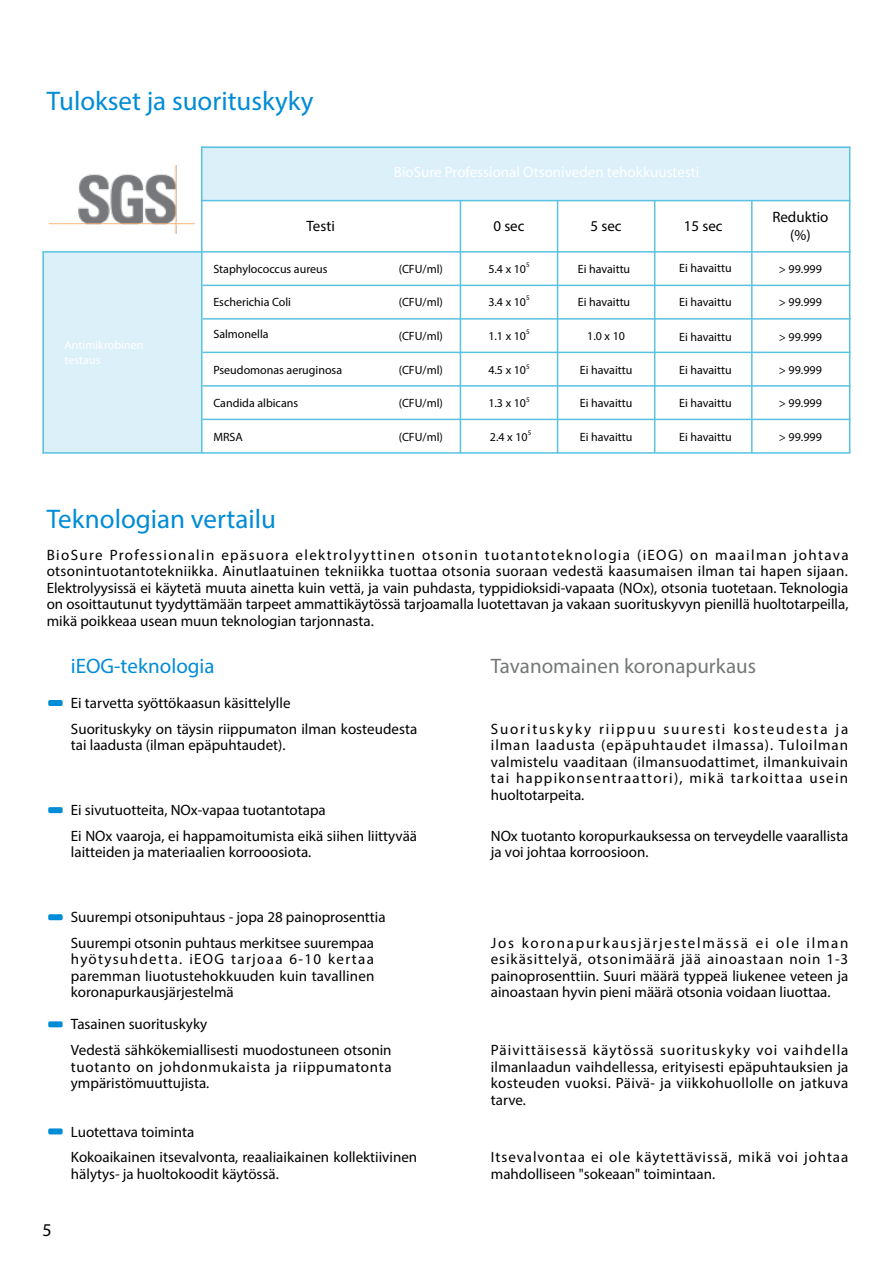
<style>
.page{position:relative;width:893px;height:1263px;background:#fff}
.page>*{position:absolute;margin:0;border:0;box-sizing:border-box;transform-origin:0 0}
.t1{font:27px "Myriad Pro";color:#008cd6}
.t2{font:21px "Myriad Pro";color:#757878}
.t3{font:21px "Myriad Pro";color:#008cd6}
.t4{font:18px "Myriad Pro";color:#000}
.t5{font:15px/16.5px "Myriad Pro";color:#000}
.t6{font:15px/16.5px "Myriad Pro";letter-spacing:.055em;color:#000}
.t7{font:15px/16.5px "Myriad Pro";letter-spacing:.045em;color:#000}
.t8{font:15px "Myriad Pro";color:#fff}
.t9{font:12px "Myriad Pro";color:#000}
.t10{font:12px/14.4px "Myriad Pro";color:#fff}
.t11{font:7.05px "Myriad Pro";color:#000}
</style>
<div class="page">
<svg style="left:48px;top:700px;width:15px;height:6px"></svg>
<svg style="left:48px;top:807px;width:15px;height:6px"></svg>
<svg style="left:48px;top:914px;width:15px;height:6px"></svg>
<svg style="left:48px;top:1021px;width:15px;height:6px"></svg>
<svg style="left:48px;top:1128px;width:15px;height:6px"></svg>
<div style="left:43px;top:252px;width:159px;height:200px;background:#dcf0fa"></div>
<div style="left:202px;top:147px;width:647px;height:54px;background:#dcf0fa"></div>
<hr style="left:43px;top:251px;width:807px;height:2px;background:#5ac2e1">
<hr style="left:201px;top:200px;width:649px;height:1px;background:#5ac2e1">
<hr style="left:201px;top:147px;width:649px;height:1px;background:#5ac2e1">
<hr style="left:203px;top:285px;width:647px;height:1px;background:#5ac2e1">
<hr style="left:203px;top:318px;width:647px;height:2px;background:#5ac2e1">
<hr style="left:203px;top:352px;width:647px;height:1px;background:#5ac2e1">
<hr style="left:203px;top:385px;width:647px;height:2px;background:#5ac2e1">
<hr style="left:203px;top:419px;width:647px;height:1px;background:#5ac2e1">
<hr style="left:43px;top:452px;width:807px;height:2px;background:#5ac2e1">
<hr style="left:201px;top:147px;width:1px;height:307px;background:#5ac2e1">
<hr style="left:43px;top:251px;width:1px;height:203px;background:#5ac2e1">
<hr style="left:460px;top:201px;width:1px;height:253px;background:#5ac2e1">
<hr style="left:557px;top:201px;width:1px;height:253px;background:#5ac2e1">
<hr style="left:654px;top:201px;width:1px;height:251px;background:#5ac2e1">
<hr style="left:751px;top:201px;width:2px;height:253px;background:#5ac2e1">
<hr style="left:849px;top:147px;width:1px;height:306px;background:#5ac2e1">
<img style="left:50px;top:166px;width:145px;height:68px">
<h1 class="t1" style="left:47px;top:84px;width:268px">Tulokset ja suorituskyky</h1>
<p class="t5" style="left:307px;top:218px;width:30px">Testi</p>
<p class="t8" style="left:394px;top:163px;width:307px">BioSure Professional Otsoniveden tehokkuustesti</p>
<p class="t5" style="left:493px;top:218px;width:33px">0 sec</p>
<p class="t5" style="left:591px;top:218px;width:33px">5 sec</p>
<p class="t5" style="left:684px;top:218px;width:40px">15 sec</p>
<p class="t5" style="left:772px;top:208px;width:58px;line-height:18px;text-align:center">Reduktio (%)</p>
<p class="t10" style="left:65px;top:338px;width:80px">Antimikrobinen testaus</p>
<p class="t9" style="left:213px;top:261px;width:116px">Staphylococcus aureus</p>
<p class="t9" style="left:488px;top:261px;width:39px">5.4 x 10</p>
<p class="t11" style="left:526px;top:260px;width:5px">5</p>
<p class="t9" style="left:679px;top:260px;width:54px">Ei havaittu</p>
<p class="t9" style="left:779px;top:261px;width:44px">&gt; 99.999</p>
<p class="t9" style="left:488px;top:295px;width:39px">3.4 x 10</p>
<p class="t9" style="left:679px;top:295px;width:54px">Ei havaittu</p>
<p class="t9" style="left:779px;top:295px;width:44px">&gt; 99.999</p>
<p class="t9" style="left:399px;top:261px;width:46px">(CFU/ml)</p>
<p class="t9" style="left:399px;top:295px;width:46px">(CFU/ml)</p>
<p class="t9" style="left:399px;top:328px;width:46px">(CFU/ml)</p>
<p class="t9" style="left:399px;top:363px;width:46px">(CFU/ml)</p>
<p class="t9" style="left:399px;top:396px;width:46px">(CFU/ml)</p>
<p class="t9" style="left:399px;top:429px;width:46px">(CFU/ml)</p>
<p class="t9" style="left:578px;top:261px;width:54px">Ei havaittu</p>
<p class="t9" style="left:578px;top:295px;width:54px">Ei havaittu</p>
<p class="t11" style="left:526px;top:294px;width:5px">5</p>
<p class="t9" style="left:213px;top:295px;width:79px">Escherichia Coli</p>
<p class="t9" style="left:213px;top:327px;width:57px">Salmonella</p>
<p class="t9" style="left:213px;top:362px;width:130px">Pseudomonas aeruginosa</p>
<p class="t9" style="left:213px;top:396px;width:86px">Candida albicans</p>
<p class="t9" style="left:213px;top:429px;width:31px">MRSA</p>
<p class="t9" style="left:488px;top:328px;width:39px">1.1 x 10</p>
<p class="t11" style="left:526px;top:327px;width:5px">5</p>
<p class="t9" style="left:587px;top:328px;width:39px">1.0 x 10</p>
<p class="t9" style="left:679px;top:330px;width:54px">Ei havaittu</p>
<p class="t9" style="left:779px;top:330px;width:44px">&gt; 99.999</p>
<p class="t9" style="left:488px;top:363px;width:39px">4.5 x 10</p>
<p class="t11" style="left:526px;top:362px;width:5px">5</p>
<p class="t9" style="left:580px;top:362px;width:54px">Ei havaittu</p>
<p class="t9" style="left:679px;top:362px;width:54px">Ei havaittu</p>
<p class="t9" style="left:779px;top:362px;width:44px">&gt; 99.999</p>
<p class="t9" style="left:488px;top:396px;width:39px">1.3 x 10</p>
<p class="t11" style="left:526px;top:395px;width:5px">5</p>
<p class="t9" style="left:580px;top:396px;width:54px">Ei havaittu</p>
<p class="t9" style="left:679px;top:396px;width:54px">Ei havaittu</p>
<p class="t9" style="left:779px;top:396px;width:44px">&gt; 99.999</p>
<p class="t9" style="left:490px;top:429px;width:39px">2.4 x 10</p>
<p class="t11" style="left:528px;top:428px;width:5px">5</p>
<p class="t9" style="left:580px;top:429px;width:54px">Ei havaittu</p>
<p class="t9" style="left:679px;top:429px;width:54px">Ei havaittu</p>
<p class="t9" style="left:779px;top:429px;width:44px">&gt; 99.999</p>
<h1 class="t1" style="left:47px;top:502px;width:231px">Teknologian vertailu</h1>
<p class="t5" style="left:47px;top:546px;width:803px;text-align:justify">BioSure Professionalin epäsuora elektrolyyttinen otsonin tuotantoteknologia (iEOG) on maailman johtava otsonintuotantotekniikka. Ainutlaatuinen tekniikka tuottaa otsonia suoraan vedestä kaasumaisen ilman tai hapen sijaan.<br>Elektrolyysissä ei käytetä muuta ainetta kuin vettä, ja vain puhdasta, typpidioksidi-vapaata (NOx), otsonia tuotetaan. Teknologia on osoittautunut tyydyttämään tarpeet ammattikäytössä tarjoamalla luotettavan ja vakaan suorituskyvyn pienillä huoltotarpeilla, mikä poikkeaa usean muun teknologian tarjonnasta.</p>
<h2 class="t3" style="left:71px;top:653px;width:145px">iEOG-teknologia</h2>
<p class="t5" style="left:71px;top:690px;width:348px;line-height:25.7px">Ei tarvetta syöttökaasun käsittelylle<br>Suorituskyky on täysin riippumaton ilman kosteudesta</p>
<p class="t5" style="left:71px;top:737px;width:216px">tai laadusta (ilman epäpuhtaudet).</p>
<h2 class="t2" style="left:491px;top:653px;width:267px">Tavanomainen koronapurkaus</h2>
<p class="t5" style="left:491px;top:720px;width:359px;text-align:justify">Suorituskyky riippuu suuresti kosteudesta ja ilman laadusta (epäpuhtaudet ilmassa). Tuloilman valmistelu vaaditaan (ilmansuodattimet, ilmankuivain tai happikonsentraattori), mikä tarkoittaa usein huoltotarpeita.</p>
<p class="t5" style="left:71px;top:797px;width:348px;line-height:25.7px">Ei sivutuotteita, NOx-vapaa tuotantotapa<br>Ei NOx vaaroja, ei happamoitumista eikä siihen liittyvää</p>
<p class="t5" style="left:71px;top:844px;width:242px">laitteiden ja materiaalien korrooosiota.</p>
<p class="t4" style="left:43px;top:1218px;width:11px">5</p>
<p class="t5" style="left:71px;top:904px;width:316px;line-height:25.7px">Suurempi otsonipuhtaus - jopa 28 painoprosenttia<br>Suurempi otsonin puhtaus merkitsee suurempaa</p>
<p class="t5" style="left:71px;top:951px;width:305px;text-align:justify">hyötysuhdetta. iEOG tarjoaa 6-10 kertaa paremman liuotustehokkuuden kuin tavallinen koronapurkausjärjestelmä</p>
<p class="t5" style="left:71px;top:1011px;width:322px;line-height:25.7px">Tasainen suorituskyky<br>Vedestä sähkökemiallisesti muodostuneen otsonin</p>
<p class="t7" style="left:71px;top:1058px;width:322px">tuotanto on johdonmukaista ja riippumatonta ympäristömuuttujista.</p>
<p class="t5" style="left:71px;top:1118px;width:348px;line-height:25.7px">Luotettava toiminta<br>Kokoaikainen itsevalvonta, reaaliaikainen kollektiivinen</p>
<p class="t5" style="left:71px;top:1165px;width:209px">hälytys- ja huoltokoodit käytössä.</p>
<p class="t5" style="left:491px;top:827px;width:359px">NOx tuotanto koropurkauksessa on terveydelle vaarallista ja voi johtaa korroosioon.</p>
<p class="t5" style="left:491px;top:934px;width:359px;text-align:justify">Jos koronapurkausjärjestelmässä ei ole ilman esikäsittelyä, otsonimäärä jää ainoastaan noin 1-3 painoprosenttiin. Suuri määrä typpeä liukenee veteen ja ainoastaan hyvin pieni määrä otsonia voidaan liuottaa.</p>
<p class="t5" style="left:491px;top:1041px;width:359px;text-align:justify">Päivittäisessä käytössä suorituskyky voi vaihdella ilmanlaadun vaihdellessa, erityisesti epäpuhtauksien ja kosteuden vuoksi. Päivä- ja viikkohuollolle on jatkuva tarve.</p>
<p class="t6" style="left:491px;top:1149px;width:359px">Itsevalvontaa ei ole käytettävissä, mikä voi johtaa mahdolliseen "sokeaan" toimintaan.</p>
</div>
